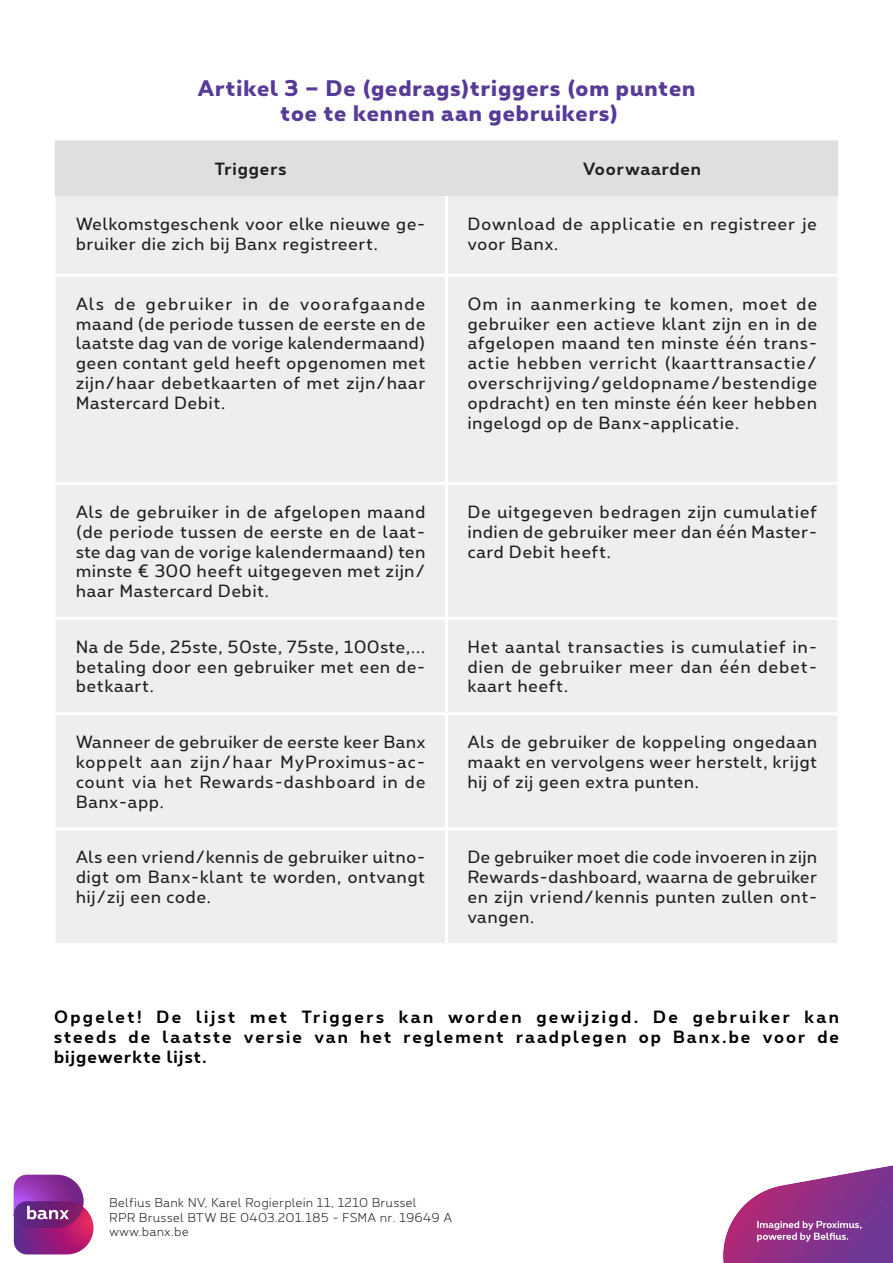
<style>
.page{position:relative;width:893px;height:1263px;background:#fff}
.page>*{position:absolute;margin:0;border:0;box-sizing:border-box;transform-origin:0 0}
.t1{font:800 21px "Proximus";letter-spacing:.045em;color:#573b97}
.t2{font:16.5px/19.8px "Proximus";letter-spacing:.06em;color:#231f20;text-align:justify}
.t3{font:700 16.5px/19.8px "Proximus";letter-spacing:.12em;color:#000001;text-align:justify}
.t4{font:700 16.5px "Proximus";letter-spacing:.06em;color:#231f20}
.t5{font:300 12px/14.4px "Proximus";letter-spacing:.06em;color:#231f20}
</style>
<div class="page">
<svg style="left:14px;top:1175px;width:79px;height:79px;background:#9c4599"></svg>
<img style="left:724px;top:1165px;width:169px;height:97px">
<div style="left:55px;top:140px;width:783px;height:56px;background:#dde0df"></div>
<div style="left:56px;top:196px;width:781px;height:747px;background:#edefed"></div>
<hr style="left:445px;top:196px;width:3px;height:78px;background:#fff">
<hr style="left:56px;top:274px;width:390px;height:3px;background:#fff">
<hr style="left:446px;top:274px;width:391px;height:3px;background:#fff">
<hr style="left:445px;top:277px;width:3px;height:205px;background:#fff">
<hr style="left:56px;top:482px;width:390px;height:3px;background:#fff">
<hr style="left:446px;top:482px;width:391px;height:3px;background:#fff">
<hr style="left:445px;top:485px;width:3px;height:132px;background:#fff">
<hr style="left:56px;top:617px;width:390px;height:3px;background:#fff">
<hr style="left:446px;top:617px;width:391px;height:3px;background:#fff">
<hr style="left:445px;top:620px;width:3px;height:92px;background:#fff">
<hr style="left:56px;top:712px;width:390px;height:3px;background:#fff">
<hr style="left:446px;top:712px;width:391px;height:3px;background:#fff">
<hr style="left:445px;top:715px;width:3px;height:112px;background:#fff">
<hr style="left:56px;top:827px;width:390px;height:3px;background:#fff">
<hr style="left:446px;top:827px;width:391px;height:3px;background:#fff">
<hr style="left:445px;top:830px;width:3px;height:113px;background:#fff">
<p class="t1" style="left:198px;top:73px;width:499px">Artikel 3 – De (gedrags)triggers (om punten</p>
<p class="t1" style="left:281px;top:98px;width:339px">toe te kennen aan gebruikers)</p>
<p class="t4" style="left:215px;top:157px;width:73px">Triggers</p>
<p class="t4" style="left:584px;top:157px;width:119px">Voorwaarden</p>
<p class="t2" style="left:76px;top:213px;width:351px">Welkomstgeschenk voor elke nieuwe ge&shy;bruiker die zich bij Banx registreert.</p>
<p class="t2" style="left:468px;top:213px;width:351px">Download de applicatie en registreer je voor Banx.</p>
<p class="t2" style="left:76px;top:293px;width:351px">Als de gebruiker in de voorafgaande maand (de periode tussen de eerste en de laatste dag van de vorige kalendermaand) geen contant geld heeft opgenomen met zijn/haar debetkaarten of met zijn/haar Mastercard Debit.</p>
<p class="t2" style="left:468px;top:293px;width:351px">Om in aanmerking te komen, moet de gebruiker een actieve klant zijn en in de afgelopen maand ten minste één trans&shy;actie hebben verricht (kaarttransactie/ overschrijving/geldopname/bestendige opdracht) en ten minste één keer hebben ingelogd op de Banx-applicatie.</p>
<p class="t2" style="left:76px;top:501px;width:351px">Als de gebruiker in de afgelopen maand (de periode tussen de eerste en de laat&shy;ste dag van de vorige kalendermaand) ten minste € 300 heeft uitgegeven met zijn/ haar Mastercard Debit.</p>
<p class="t2" style="left:468px;top:501px;width:351px">De uitgegeven bedragen zijn cumulatief indien de gebruiker meer dan één Master&shy;card Debit heeft.</p>
<p class="t2" style="left:76px;top:636px;width:351px">Na de 5de, 25ste, 50ste, 75ste, 100ste,... betaling door een gebruiker met een de&shy;betkaart.</p>
<p class="t2" style="left:468px;top:636px;width:351px">Het aantal transacties is cumulatief in&shy;dien de gebruiker meer dan één debet&shy;kaart heeft.</p>
<p class="t2" style="left:76px;top:731px;width:351px">Wanneer de gebruiker de eerste keer Banx koppelt aan zijn/haar MyProximus-ac&shy;count via het Rewards-dashboard in de Banx-app.</p>
<p class="t2" style="left:468px;top:731px;width:351px">Als de gebruiker de koppeling ongedaan maakt en vervolgens weer herstelt, krijgt hij of zij geen extra punten.</p>
<p class="t2" style="left:76px;top:846px;width:351px">Als een vriend/kennis de gebruiker uitno&shy;digt om Banx-klant te worden, ontvangt hij/zij een code.</p>
<p class="t2" style="left:468px;top:846px;width:351px">De gebruiker moet die code invoeren in zijn Rewards-dashboard, waarna de gebruiker en zijn vriend/kennis punten zullen ont&shy;vangen.</p>
<p class="t3" style="left:54px;top:1006px;width:786px">Opgelet! De lijst met Triggers kan worden gewijzigd. De gebruiker kan steeds de laatste versie van het reglement raadplegen op Banx.be voor de bijgewerkte lijst.</p>
<p class="t5" style="left:109px;top:1195px;width:344px">Belfius Bank NV, Karel Rogierplein 11, 1210 Brussel<br>RPR Brussel BTW BE 0403.201.185 - FSMA nr. 19649 A www.banx.be</p>
</div>
